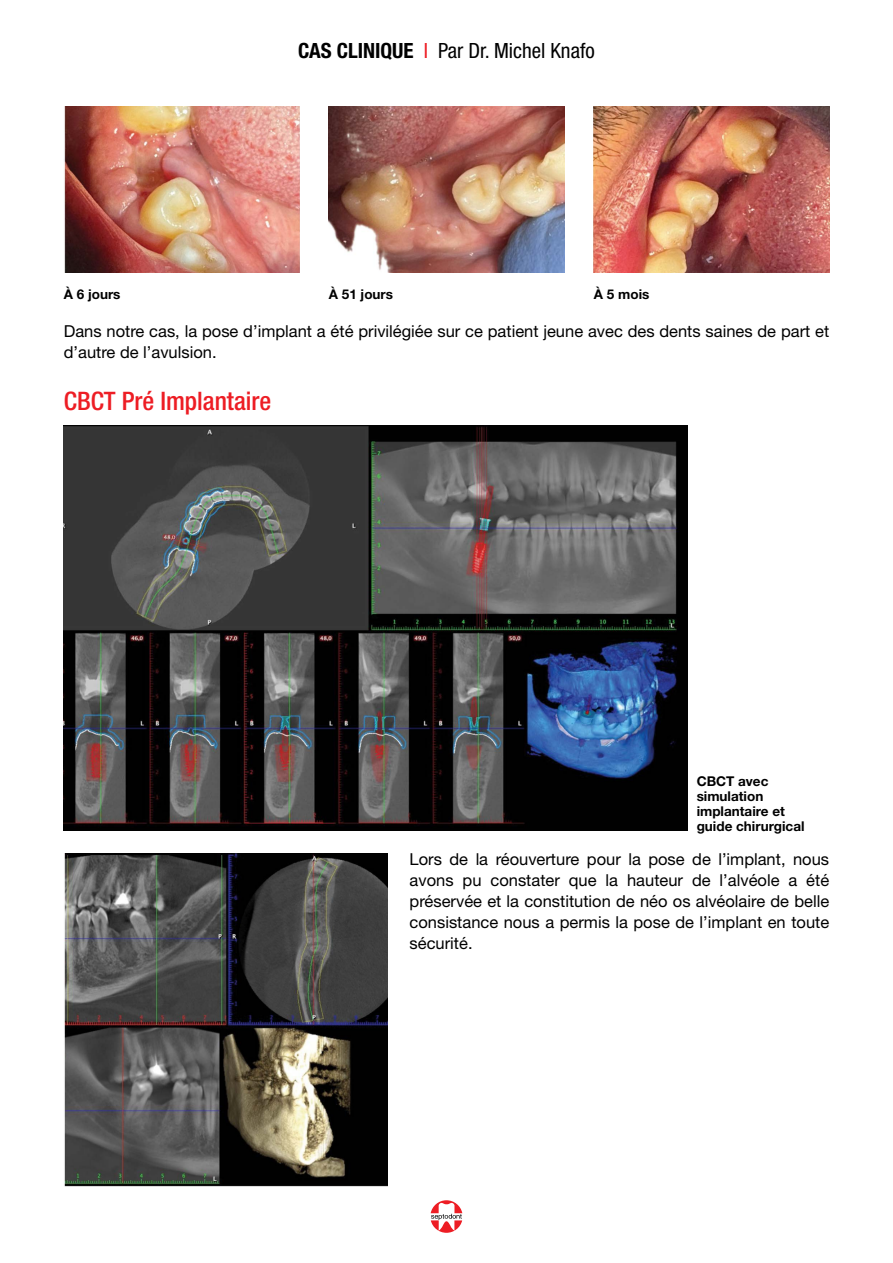
<style>
.page{position:relative;width:893px;height:1263px;background:#fff}
.page>*{position:absolute;margin:0;border:0;box-sizing:border-box;transform-origin:0 0}
.t1{font:500 condensed 25.5px "Helvetica Neue LT Std";color:#ed1d24}
.t2{font:condensed 21px "Helvetica Neue LT Std";color:#000}
.t3{font:16.5px/21px "Helvetica Neue LT Std";color:#000}
.t4{font:700 13.5px/15px "Helvetica Neue LT Std";color:#000}
.s1{font-weight:700}
.s2{color:#ed1d24}
</style>
<div class="page">
<svg style="left:431px;top:1200px;width:31px;height:33px"></svg>
<img style="left:64px;top:106px;width:235px;height:167px">
<img style="left:329px;top:106px;width:235px;height:167px">
<img style="left:594px;top:106px;width:235px;height:167px">
<img style="left:64px;top:426px;width:624px;height:405px">
<img style="left:64px;top:853px;width:323px;height:333px">
<p class="t2" style="left:298px;top:38px;width:298px"><span class="s1">CAS CLINIQUE</span> <span class="s2">I</span> Par Dr. Michel Knafo</p>
<p class="t4" style="left:64px;top:286px;width:58px">À 6 jours</p>
<p class="t4" style="left:329px;top:286px;width:66px">À 51 jours</p>
<p class="t4" style="left:594px;top:286px;width:57px">À 5 mois</p>
<p class="t3" style="left:64px;top:320px;width:767px">Dans notre cas, la pose d’implant a été privilégiée sur ce patient jeune avec des dents saines de part et d’autre de l’avulsion.</p>
<h1 class="t1" style="left:64px;top:385px;width:209px">CBCT Pré Implantaire</h1>
<p class="t4" style="left:697px;top:773px;width:109px">CBCT avec simulation implantaire et guide chirurgical</p>
<p class="t3" style="left:410px;top:848px;width:421px;text-align:justify">Lors de la réouverture pour la pose de l’implant, nous avons pu constater que la hauteur de l’alvéole a été préservée et la constitution de néo os alvéolaire de belle consistance nous a permis la pose de l’implant en toute sécurité.</p>
</div>
